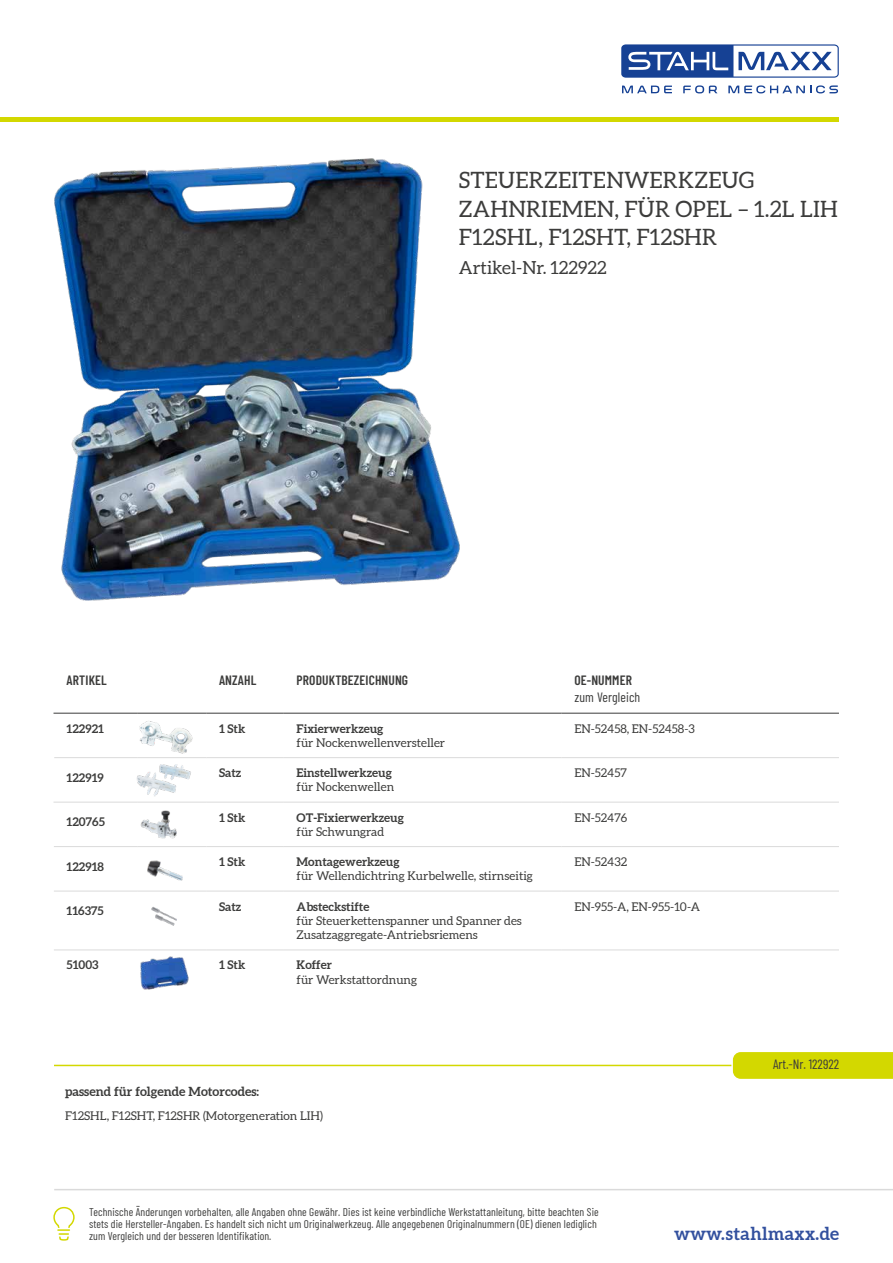
<style>
.page{position:relative;width:893px;height:1263px;background:#fff}
.page>*{position:absolute;margin:0;border:0;box-sizing:border-box;transform-origin:0 0}
.t1{font:22.5px/28.5px "Aleo";letter-spacing:.01em;color:#3c3c3b}
.t2{font:18px "Aleo";color:#3c3c3b}
.t3{font:700 18px "Aleo";letter-spacing:.02em;color:#32509e}
.t4{font:13.5px/16.2px "Barlow Condensed";letter-spacing:.005em;color:#3c3c3b}
.t5{font:600 13.5px "Barlow Condensed";letter-spacing:.01em;color:#3c3c3b}
.t6{font:700 12.75px "Aleo";color:#3c3c3b}
.t7{font:12px/14.4px "Aleo";color:#3c3c3b}
.t8{font:700 12px "Aleo";color:#3c3c3b}
.t9{font:11.25px/12px "Barlow Condensed";letter-spacing:.01em;color:#3c3c3b}
.s1{font-weight:600}
</style>
<div class="page">
<svg style="left:683px;top:85px;width:34px;height:8px"></svg>
<svg style="left:728px;top:85px;width:110px;height:8px"></svg>
<svg style="left:622px;top:86px;width:50px;height:7px"></svg>
<svg style="left:621px;top:44px;width:218px;height:34px"></svg>
<hr style="left:0;top:118px;width:839px;height:4px;background:#d3d800">
<hr style="left:54px;top:1189px;width:839px;height:1px;background:#dadada">
<svg style="left:53px;top:1206px;width:22px;height:35px"></svg>
<svg style="left:54px;top:712px;width:785px;height:239px"></svg>
<svg style="left:207px;top:714px;width:632px;height:88px"></svg>
<svg style="left:207px;top:803px;width:632px;height:148px"></svg>
<hr style="left:136px;top:802px;width:2px;height:44px;background:#fff">
<hr style="left:205px;top:802px;width:2px;height:44px;background:#fff">
<hr style="left:283px;top:802px;width:2px;height:44px;background:#fff">
<hr style="left:136px;top:847px;width:2px;height:44px;background:#fff">
<hr style="left:205px;top:847px;width:2px;height:44px;background:#fff">
<hr style="left:283px;top:847px;width:2px;height:44px;background:#fff">
<hr style="left:136px;top:891px;width:2px;height:58px;background:#fff">
<hr style="left:205px;top:891px;width:2px;height:58px;background:#fff">
<hr style="left:283px;top:891px;width:2px;height:58px;background:#fff">
<hr style="left:136px;top:950px;width:2px;height:59px;background:#fff">
<hr style="left:205px;top:950px;width:2px;height:59px;background:#fff">
<hr style="left:283px;top:950px;width:2px;height:59px;background:#fff">
<hr style="left:136px;top:663px;width:2px;height:50px;background:#fff">
<hr style="left:205px;top:663px;width:2px;height:50px;background:#fff">
<hr style="left:283px;top:663px;width:2px;height:50px;background:#fff">
<hr style="left:136px;top:713px;width:2px;height:44px;background:#fff">
<hr style="left:205px;top:713px;width:2px;height:44px;background:#fff">
<hr style="left:136px;top:758px;width:2px;height:44px;background:#fff">
<hr style="left:205px;top:758px;width:2px;height:44px;background:#fff">
<hr style="left:283px;top:713px;width:2px;height:44px;background:#fff">
<hr style="left:283px;top:758px;width:2px;height:44px;background:#fff">
<hr style="left:54px;top:713px;width:1px;height:45px;background:#fff">
<hr style="left:54px;top:758px;width:1px;height:44px;background:#fff">
<hr style="left:206px;top:757px;width:78px;height:1px;background:#dadada">
<hr style="left:284px;top:757px;width:278px;height:1px;background:#dadada">
<hr style="left:562px;top:757px;width:277px;height:1px;background:#dadada">
<hr style="left:206px;top:802px;width:78px;height:1px;background:#dadada">
<hr style="left:284px;top:802px;width:278px;height:1px;background:#dadada">
<hr style="left:562px;top:802px;width:277px;height:1px;background:#dadada">
<hr style="left:206px;top:846px;width:78px;height:1px;background:#dadada">
<hr style="left:284px;top:846px;width:278px;height:1px;background:#dadada">
<hr style="left:562px;top:846px;width:277px;height:1px;background:#dadada">
<hr style="left:206px;top:891px;width:78px;height:1px;background:#dadada">
<hr style="left:284px;top:891px;width:278px;height:1px;background:#dadada">
<hr style="left:562px;top:891px;width:277px;height:1px;background:#dadada">
<hr style="left:206px;top:949px;width:78px;height:1px;background:#dadada">
<hr style="left:284px;top:949px;width:278px;height:1px;background:#dadada">
<hr style="left:562px;top:949px;width:277px;height:1px;background:#dadada">
<hr style="left:54px;top:757px;width:83px;height:1px;background:#dadada">
<hr style="left:137px;top:757px;width:69px;height:1px;background:#dadada">
<hr style="left:54px;top:802px;width:83px;height:1px;background:#dadada">
<hr style="left:137px;top:802px;width:69px;height:1px;background:#dadada">
<hr style="left:54px;top:846px;width:83px;height:1px;background:#dadada">
<hr style="left:137px;top:846px;width:69px;height:1px;background:#dadada">
<hr style="left:54px;top:891px;width:83px;height:1px;background:#dadada">
<hr style="left:137px;top:891px;width:69px;height:1px;background:#dadada">
<hr style="left:54px;top:949px;width:83px;height:1px;background:#dadada">
<hr style="left:137px;top:949px;width:69px;height:1px;background:#dadada">
<hr style="left:54px;top:713px;width:83px;height:1px;background:#3c3c3b">
<hr style="left:137px;top:713px;width:69px;height:1px;background:#3c3c3b">
<hr style="left:206px;top:713px;width:78px;height:1px;background:#3c3c3b">
<hr style="left:284px;top:713px;width:278px;height:1px;background:#3c3c3b">
<hr style="left:562px;top:713px;width:277px;height:1px;background:#3c3c3b">
<img style="left:136px;top:713px;width:64px;height:42px">
<img style="left:137px;top:758px;width:65px;height:39px">
<img style="left:138px;top:807px;width:55px;height:36px">
<img style="left:136px;top:851px;width:65px;height:41px">
<img style="left:140px;top:896px;width:65px;height:41px">
<img style="left:140px;top:956px;width:49px;height:34px">
<hr style="left:54px;top:1065px;width:785px;height:1px;background:#d3d800">
<svg style="left:731px;top:1052px;width:162px;height:27px;background:#d4d806"></svg>
<img style="left:54px;top:158px;width:406px;height:443px">
<p class="t1" style="left:459px;top:167px;width:380px">STEUERZEITENWERKZEUG<br>ZAHNRIEMEN, FÜR OPEL – 1.2L LIH<br>F12SHL, F12SHT, F12SHR</p>
<p class="t2" style="left:459px;top:257px;width:149px">Artikel-Nr. 122922</p>
<p class="t5" style="left:67px;top:671px;width:42px">ARTIKEL</p>
<p class="t5" style="left:219px;top:671px;width:39px">ANZAHL</p>
<p class="t5" style="left:297px;top:671px;width:113px">PRODUKTBEZEICHNUNG</p>
<p class="t4" style="left:574px;top:671px;width:67px"><span class="s1">OE-NUMMER </span>zum Vergleich</p>
<p class="t8" style="left:67px;top:721px;width:39px">122921</p>
<p class="t8" style="left:219px;top:721px;width:28px">1 Stk</p>
<p class="t8" style="left:297px;top:721px;width:88px">Fixierwerkzeug</p>
<p class="t7" style="left:297px;top:736px;width:150px">für Nockenwellenversteller</p>
<p class="t7" style="left:574px;top:722px;width:122px">EN-52458, EN-52458-3</p>
<p class="t8" style="left:67px;top:770px;width:39px">122919</p>
<p class="t8" style="left:219px;top:765px;width:24px">Satz</p>
<p class="t8" style="left:297px;top:765px;width:97px">Einstellwerkzeug</p>
<p class="t7" style="left:297px;top:780px;width:99px">für Nockenwellen</p>
<p class="t7" style="left:574px;top:766px;width:54px">EN-52457</p>
<p class="t8" style="left:67px;top:814px;width:40px">120765</p>
<p class="t8" style="left:219px;top:810px;width:28px">1 Stk</p>
<p class="t8" style="left:297px;top:810px;width:109px">OT-Fixierwerkzeug</p>
<p class="t7" style="left:297px;top:825px;width:89px">für Schwungrad</p>
<p class="t7" style="left:574px;top:811px;width:54px">EN-52476</p>
<p class="t8" style="left:67px;top:859px;width:39px">122918</p>
<p class="t8" style="left:219px;top:854px;width:28px">1 Stk</p>
<p class="t8" style="left:297px;top:854px;width:105px">Montagewerkzeug</p>
<p class="t7" style="left:297px;top:869px;width:238px">für Wellendichtring Kurbelwelle, stirnseitig</p>
<p class="t7" style="left:574px;top:855px;width:54px">EN-52432</p>
<p class="t8" style="left:67px;top:903px;width:39px">116375</p>
<p class="t8" style="left:219px;top:899px;width:24px">Satz</p>
<p class="t8" style="left:297px;top:899px;width:74px">Absteckstifte</p>
<p class="t7" style="left:297px;top:914px;width:227px">für Steuerkettenspanner und Spanner des<br>Zusatzaggregate-Antriebsriemens</p>
<p class="t7" style="left:574px;top:899px;width:127px">EN-955-A, EN-955-10-A</p>
<p class="t8" style="left:67px;top:958px;width:34px">51003</p>
<p class="t8" style="left:219px;top:958px;width:28px">1 Stk</p>
<p class="t8" style="left:297px;top:958px;width:37px">Koffer</p>
<p class="t7" style="left:297px;top:973px;width:122px">für Werkstattordnung</p>
<p class="t4" style="left:773px;top:1055px;width:68px">Art.-Nr. 122922</p>
<p class="t6" style="left:65px;top:1083px;width:195px">passend für folgende Motorcodes:</p>
<p class="t7" style="left:65px;top:1109px;width:259px">F12SHL, F12SHT, F12SHR (Motorgeneration LIH)</p>
<p class="t9" style="left:89px;top:1205px;width:511px">Technische Änderungen vorbehalten, alle Angaben ohne Gewähr. Dies ist keine verbindliche Werkstattanleitung, bitte beachten Sie stets die Hersteller-Angaben. Es handelt sich nicht um Originalwerkzeug. Alle angegebenen Originalnummern (OE) dienen lediglich zum Vergleich und der besseren Identifikation.</p>
<h2 class="t3" style="left:674px;top:1223px;width:166px">www.stahlmaxx.de</h2>
</div>
